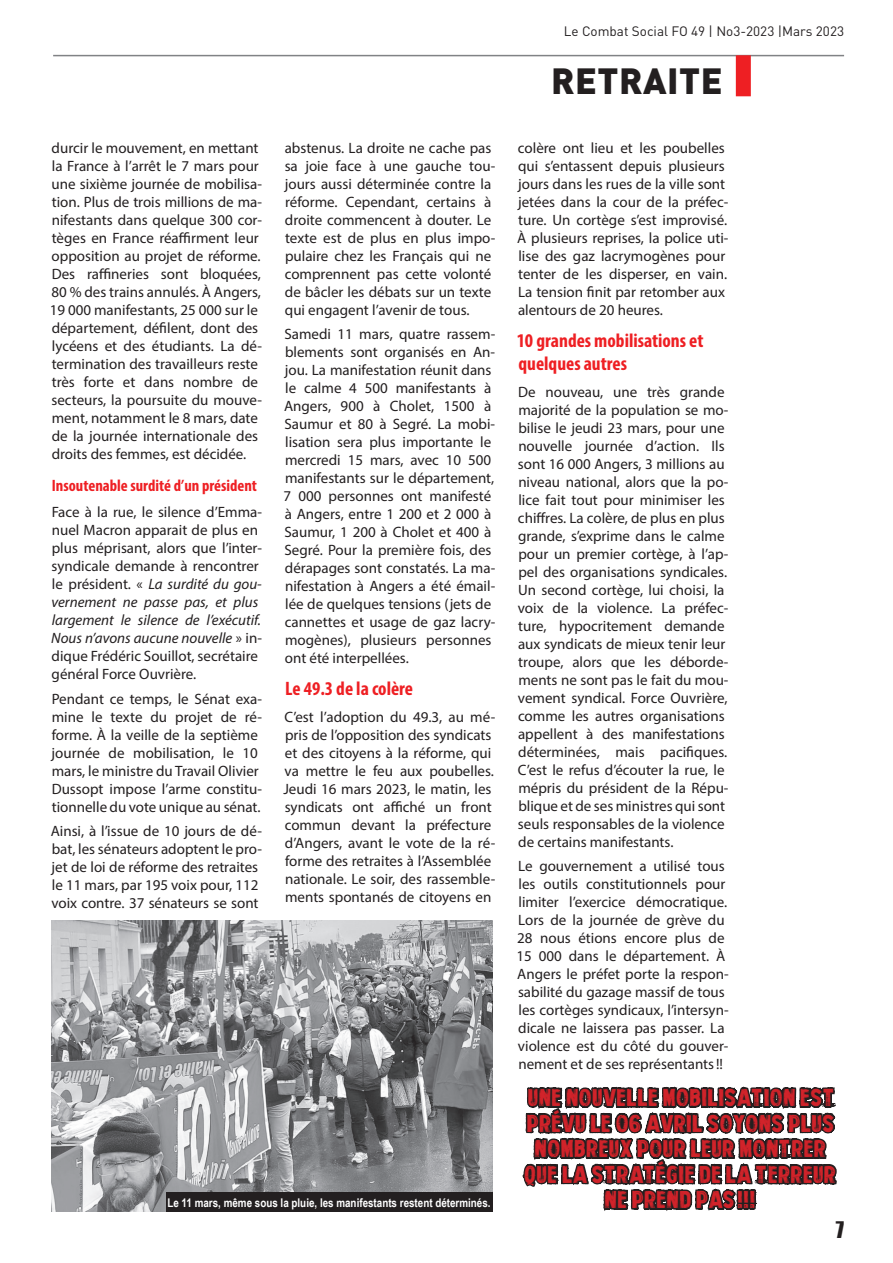
<style>
.page{position:relative;width:893px;height:1263px;background:#fff}
.page>*{position:absolute;margin:0;border:0;box-sizing:border-box;transform-origin:0 0}
.t1{font:900 36px "DIN Pro";letter-spacing:.015em;color:#231f20}
.t2{font:21px "Impact";color:#231f20}
.t3{font:700 condensed 19.5px/23.4px "Myriad Pro";color:#ee1f23}
.t4{font:18px/25.5px "Personal Services";color:#d1232a;text-align:center}
.t5{font:700 condensed 16.5px "Myriad Pro";color:#ee1f23}
.t6{font:15px/18px "Myriad Pro";color:#231f20}
.t7{font:13.5px "DIN Pro";color:#231f20}
.t8{font:700 12px "Arial Narrow";color:#fff}
.s1{font-style:italic}
</style>
<div class="page">
<hr style="left:53px;top:55px;width:791px;height:1px;background:#808285">
<div style="left:736px;top:55px;width:15px;height:41px;background:#ee1f23"></div>
<img style="left:51px;top:920px;width:441px;height:292px">
<div style="left:166px;top:1192px;width:326px;height:20px;background:#231f20"></div>
<svg style="left:522px;top:1086px;width:315px;height:125px"></svg>
<p class="t6" style="left:50px;top:139px;width:214px">durcir le mouvement, en mettant la France à l’arrêt le 7 mars pour une sixième journée de mobilisa&shy;tion. Plus de trois millions de ma&shy;nifestants dans quelque 300 cor&shy;tèges en France réaffirment leur opposition au projet de réforme.<br>Des raffineries sont bloquées,<br>80 % des trains annulés. À Angers,<br>19 000 manifestants, 25 000 sur le département, défilent, dont des lycéens et des étudiants. La dé&shy;termination des travailleurs reste très forte et dans nombre de secteurs, la poursuite du mouve&shy;ment, notamment le 8 mars, date de la journée internationale des droits des femmes, est décidée.</p>
<p class="t5" style="left:52px;top:475px;width:207px">Insoutenable surdité d’un président</p>
<p class="t6" style="left:51px;top:503px;width:212px">Face à la rue, le silence d’Emma&shy;nuel Macron apparait de plus en plus méprisant, alors que l’inter&shy;syndicale demande à rencontrer le président. « <span class="s1">La surdité du gou&shy;vernement ne passe pas, et plus largement le silence de l’exécutif.<br>Nous n’avons aucune nouvelle</span> » in&shy;dique Frédéric Souillot, secrétaire général Force Ouvrière.</p>
<p class="t6" style="left:52px;top:689px;width:212px">Pendant ce temps, le Sénat exa&shy;mine le texte du projet de ré&shy;forme. À la veille de la septième journée de mobilisation, le 10 mars, le ministre du Travail Olivier<br>Dussopt impose l’arme constitu&shy;tionnelle du vote unique au sénat.</p>
<p class="t6" style="left:51px;top:822px;width:213px">Ainsi, à l’issue de 10 jours de dé&shy;bat, les sénateurs adoptent le pro&shy;jet de loi de réforme des retraites le 11 mars, par 195 voix pour, 112 voix contre. 37 sénateurs se sont</p>
<p class="t6" style="left:285px;top:139px;width:212px">abstenus. La droite ne cache pas sa joie face à une gauche tou&shy;jours aussi déterminée contre la réforme. Cependant, certains à droite commencent à douter. Le texte est de plus en plus impo&shy;pulaire chez les Français qui ne comprennent pas cette volonté de bâcler les débats sur un texte qui engagent l’avenir de tous.</p>
<p class="t6" style="left:284px;top:325px;width:213px">Samedi 11 mars, quatre rassem&shy;blements sont organisés en An&shy;jou. La manifestation réunit dans le calme 4 500 manifestants à<br>Angers, 900 à Cholet, 1500 à<br>Saumur et 80 à Segré. La mobi&shy;lisation sera plus importante le mercredi 15 mars, avec 10 500 manifestants sur le département,<br>7 000 personnes ont manifesté à Angers, entre 1 200 et 2 000 à<br>Saumur, 1 200 à Cholet et 400 à<br>Segré. Pour la première fois, des dérapages sont constatés. La ma&shy;nifestation à Angers a été émail&shy;lée de quelques tensions (jets de cannettes et usage de gaz lacry&shy;mogènes), plusieurs personnes ont été interpellées.</p>
<h3 class="t3" style="left:285px;top:676px;width:129px">Le 49.3 de la colère</h3>
<p class="t6" style="left:283px;top:707px;width:213px">C’est l’adoption du 49.3, au mé&shy;pris de l’opposition des syndicats et des citoyens à la réforme, qui va mettre le feu aux poubelles.<br>Jeudi 16 mars 2023, le matin, les syndicats ont affiché un front commun devant la préfecture d’Angers, avant le vote de la ré&shy;forme des retraites à l’Assemblée nationale. Le soir, des rassemble&shy;ments spontanés de citoyens en</p>
<p class="t8" style="left:167px;top:1193px;width:325px">Le 11 mars, même sous la pluie, les manifestants restent déterminés.</p>
<p class="t7" style="left:564px;top:21px;width:282px">Le Combat Social FO 49 | No3-2023 |Mars 2023</p>
<h1 class="t1" style="left:551px;top:50px;width:135px">ReTRAITE</h1>
<p class="t6" style="left:517px;top:139px;width:213px">colère ont lieu et les poubelles qui s’entassent depuis plusieurs jours dans les rues de la ville sont jetées dans la cour de la préfec&shy;ture. Un cortège s’est improvisé.<br>À plusieurs reprises, la police uti&shy;lise des gaz lacrymogènes pour tenter de les disperser, en vain.<br>La tension finit par retomber aux alentours de 20 heures.</p>
<h3 class="t3" style="left:517px;top:328px;width:188px">10 grandes mobilisations et quelques autres</h3>
<p class="t6" style="left:518px;top:382px;width:212px">De nouveau, une très grande majorité de la population se mo&shy;bilise le jeudi 23 mars, pour une nouvelle journée d’action. Ils sont 16 000 Angers, 3 millions au niveau national, alors que la po&shy;lice fait tout pour minimiser les chiffres. La colère, de plus en plus grande, s’exprime dans le calme pour un premier cortège, à l’ap&shy;pel des organisations syndicales.<br>Un second cortège, lui choisi, la voix de la violence. La préfec&shy;ture, hypocritement demande aux syndicats de mieux tenir leur troupe, alors que les déborde&shy;ments ne sont pas le fait du mou&shy;vement syndical. Force Ouvrière, comme les autres organisations appellent à des manifestations déterminées, mais pacifiques.<br>C’est le refus d’écouter la rue, le mépris du président de la Répu&shy;blique et de ses ministres qui sont seuls responsables de la violence de certains manifestants.</p>
<p class="t6" style="left:516px;top:857px;width:214px">Le gouvernement a utilisé tous les outils constitutionnels pour limiter l’exercice démocratique.<br>Lors de la journée de grève du<br>28 nous étions encore plus de<br>15 000 dans le département. À<br>Angers le préfet porte la respon&shy;sabilité du gazage massif de tous les cortèges syndicaux, l’intersyn&shy;dicale ne laissera pas passer. La violence est du côté du gouver&shy;nement et de ses représentants!!</p>
<p class="t4" style="left:525px;top:1084px;width:314px">UNE NOUVELLE MOBILISATION EST<br>PRÉVU LE 06 AVRIL SOYONS PLUS<br>NOMBREUX POUR LEUR MONTRER<br>QUE LA STRATÉGIE DE LA TERREUR<br>NE PREND PAS!!!</p>
<h2 class="t2" style="left:836px;top:1213px;width:10px">7</h2>
</div>
